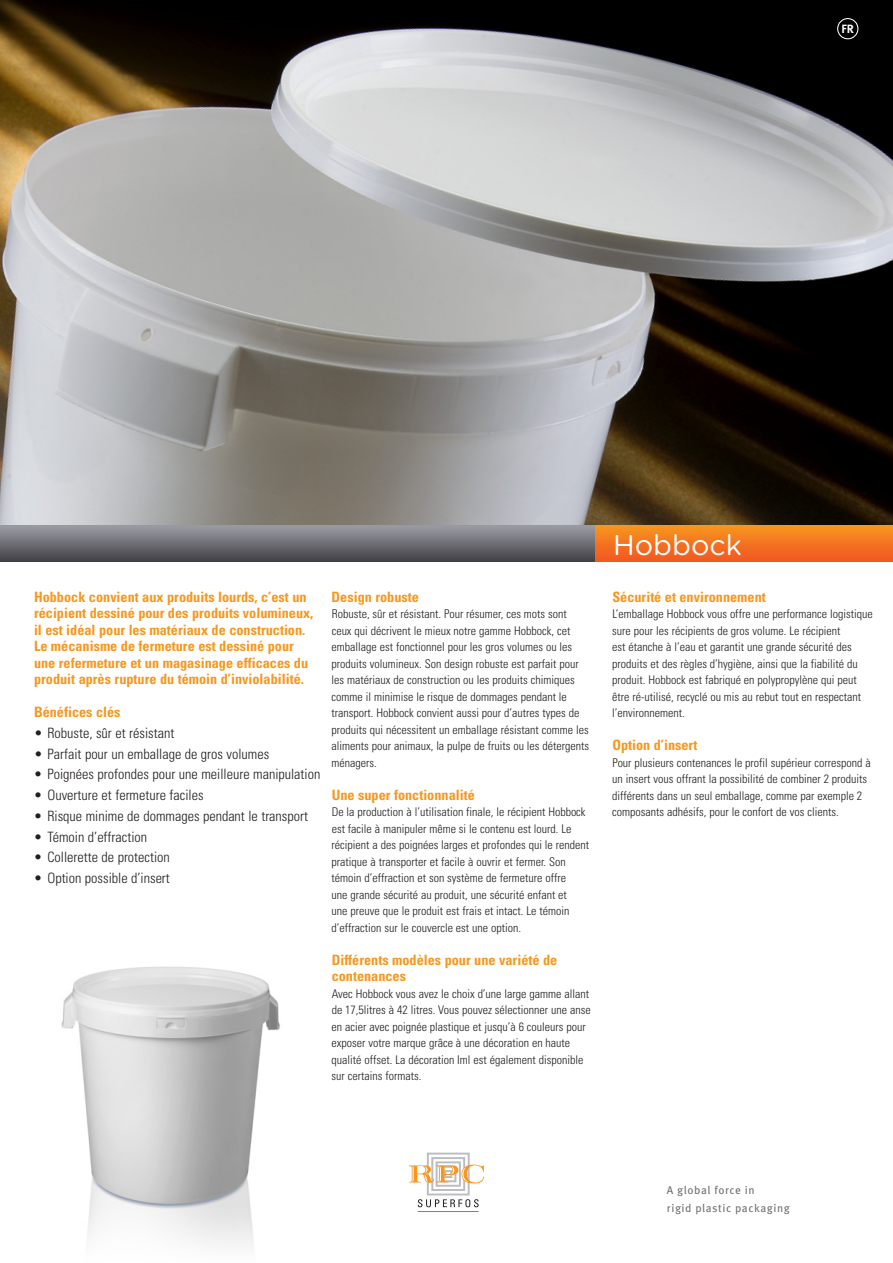
<style>
.page{position:relative;width:893px;height:1263px;background:#fff}
.page>*{position:absolute;margin:0;border:0;box-sizing:border-box;transform-origin:0 0}
.t1{font:28.5px "Gotham Rounded";color:#fff}
.t2{font:700 condensed 14.25px/16.5px "Univers LT Std";color:#f7971d}
.t3{font:300 condensed 14.25px "Univers LT Std";color:#231f20}
.t4{font:300 condensed 12px/16.5px "Univers LT Std";color:#231f20}
.t5{font:700 12px "Meta OT";color:#fff}
.t6{font:11.25px/18px "Meta OT";letter-spacing:.045em;color:#717074}
</style>
<div class="page">
<img style="left:0;top:0;width:893px;height:526px">
<img style="left:61px;top:966px;width:219px;height:280px">
<svg style="left:418px;top:1199px;width:61px;height:8px"></svg>
<hr style="left:418px;top:1212px;width:61px;height:1px;background:#231f20">
<div style="left:427px;top:1152px;width:43px;height:43px;border:2px solid #bcbdc0"></div>
<div style="left:431px;top:1157px;width:34px;height:34px;border:2px solid #bcbdc0"></div>
<div style="left:436px;top:1161px;width:25px;height:26px;border:2px solid #bcbdc0"></div>
<svg style="left:409px;top:1165px;width:75px;height:19px"></svg>
<svg style="left:0;top:526px;width:595px;height:35px"></svg>
<svg style="left:595px;top:526px;width:298px;height:35px"></svg>
<div style="left:837px;top:18px;width:21px;height:21px;border:1px solid #fff;border-radius:50%"></div>
<p class="t5" style="left:841px;top:21px;width:14px">FR</p>
<p class="t2" style="left:34px;top:588px;width:281px">Hobbock convient aux produits lourds, c’est un récipient dessiné pour des produits volumineux, il est idéal pour les matériaux de construction.<br>Le mécanisme de fermeture est dessiné pour une refermeture et un magasinage efficaces du produit après rupture du témoin d’inviolabilité.</p>
<p class="t2" style="left:34px;top:704px;width:88px">Bénéfices clés</p>
<p class="t3" style="left:34px;top:724px;width:142px">• Robuste, sûr et résistant</p>
<p class="t3" style="left:34px;top:745px;width:237px">• Parfait pour un emballage de gros volumes</p>
<p class="t3" style="left:34px;top:766px;width:288px">• Poignées profondes pour une meilleure manipulation</p>
<p class="t3" style="left:34px;top:786px;width:171px">• Ouverture et fermeture faciles</p>
<p class="t3" style="left:34px;top:807px;width:276px">• Risque minime de dommages pendant le transport</p>
<p class="t3" style="left:34px;top:828px;width:115px">• Témoin d’effraction</p>
<p class="t3" style="left:34px;top:849px;width:137px">• Collerette de protection</p>
<p class="t3" style="left:34px;top:869px;width:137px">• Option possible d’insert</p>
<p class="t2" style="left:332px;top:588px;width:89px">Design robuste</p>
<p class="t4" style="left:332px;top:606px;width:259px">Robuste, sûr et résistant. Pour résumer, ces mots sont ceux qui décrivent le mieux notre gamme Hobbock, cet emballage est fonctionnel pour les gros volumes ou les produits volumineux. Son design robuste est parfait pour les matériaux de construction ou les produits chimiques comme il minimise le risque de dommages pendant le transport. Hobbock convient aussi pour d’autres types de produits qui nécessitent un emballage résistant comme les aliments pour animaux, la pulpe de fruits ou les détergents ménagers.</p>
<p class="t2" style="left:332px;top:786px;width:145px">Une super fonctionnalité</p>
<p class="t4" style="left:332px;top:804px;width:259px">De la production à l’utilisation finale, le récipient Hobbock est facile à manipuler même si le contenu est lourd. Le récipient a des poignées larges et profondes qui le rendent pratique à transporter et facile à ouvrir et fermer. Son témoin d’effraction et son système de fermeture offre<br>une grande sécurité au produit, une sécurité enfant et<br>une preuve que le produit est frais et intact. Le témoin d’effraction sur le couvercle est une option.</p>
<p class="t2" style="left:332px;top:951px;width:227px">Différents modèles pour une variété de contenances</p>
<p class="t4" style="left:332px;top:985px;width:261px">Avec Hobbock vous avez le choix d’une large gamme allant de 17,5litres à 42 litres. Vous pouvez sélectionner une anse en acier avec poignée plastique et jusqu’à 6 couleurs pour exposer votre marque grâce à une décoration en haute qualité offset. La décoration Iml est également disponible sur certains formats.</p>
<h1 class="t1" style="left:613px;top:525px;width:130px">Hobbock</h1>
<p class="t2" style="left:612px;top:588px;width:155px">Sécurité et environnement</p>
<p class="t4" style="left:612px;top:606px;width:262px">L’emballage Hobbock vous offre une performance logistique sure pour les récipients de gros volume. Le récipient<br>est étanche à l’eau et garantit une grande sécurité des produits et des règles d’hygiène, ainsi que la fiabilité du produit. Hobbock est fabriqué en polypropylène qui peut être ré-utilisé, recyclé ou mis au rebut tout en respectant l’environnement.</p>
<p class="t2" style="left:612px;top:737px;width:87px">Option d’insert</p>
<p class="t4" style="left:612px;top:754px;width:260px">Pour plusieurs contenances le profil supérieur correspond à un insert vous offrant la possibilité de combiner 2 produits différents dans un seul emballage, comme par exemple 2 composants adhésifs, pour le confort de vos clients.</p>
<p class="t6" style="left:667px;top:1181px;width:125px">A global force in<br>rigid plastic packaging</p>
</div>
